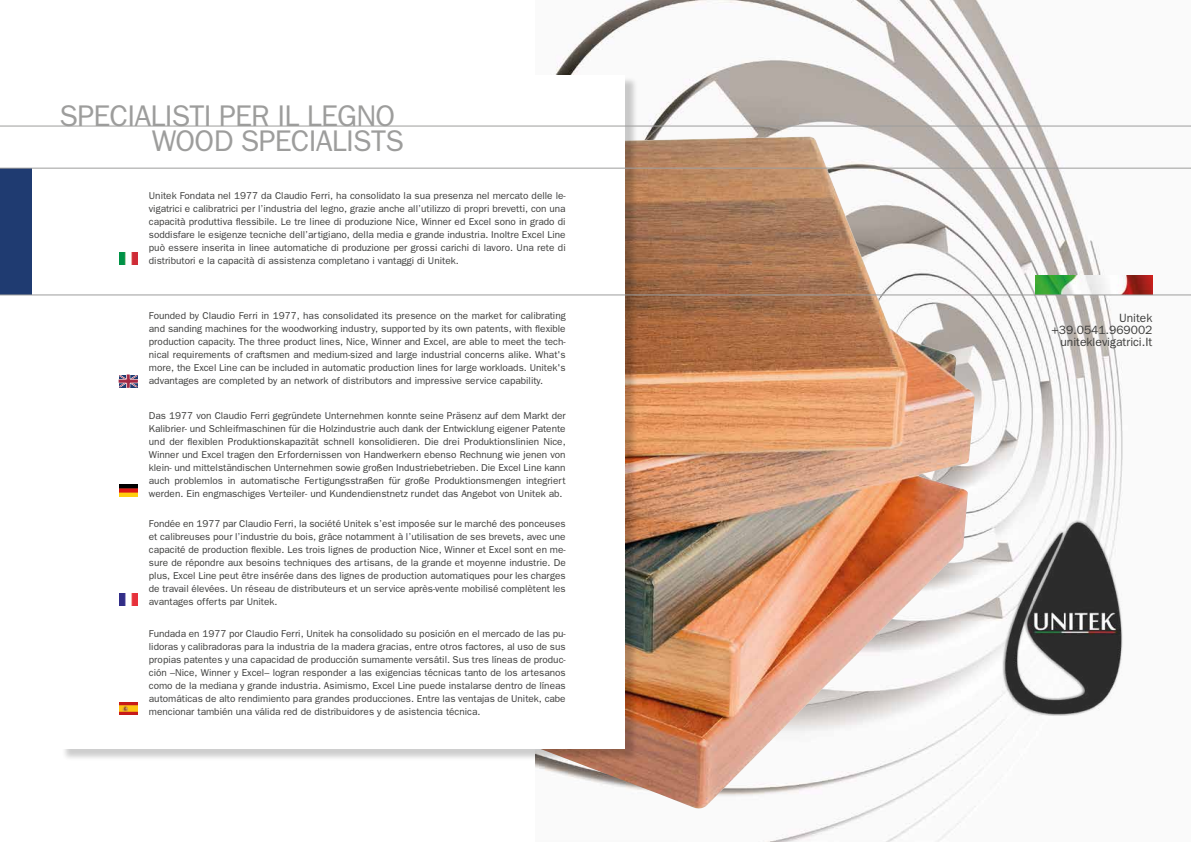
<style>
.page{position:relative;width:1191px;height:842px;background:#fff}
.page>*{position:absolute;margin:0;border:0;box-sizing:border-box;transform-origin:0 0}
.t1{font:30px "Franklin Gothic";letter-spacing:-.025em;color:#9d9d9c}
.t2{font:12px/12px "Franklin Gothic";color:#3c3c3b;text-align:right}
.t3{font:10px/13px "Franklin Gothic";color:#3c3c3b;text-align:justify}
</style>
<div class="page">
<img style="left:555px;top:0;width:636px;height:842px">
<img style="left:536px;top:137px;width:438px;height:674px">
<div style="left:61px;top:76px;width:576px;height:685px;background:#000;opacity:.2"></div>
<div style="left:60px;top:75px;width:565px;height:673px;background:#fff"></div>
<div style="left:0;top:168px;width:31px;height:127px;background:#1f3b71"></div>
<img style="left:1002px;top:521px;width:124px;height:195px">
<img style="left:1035px;top:275px;width:117px;height:20px">
<img style="left:119px;top:253px;width:18px;height:12px">
<svg style="left:119px;top:375px;width:18px;height:12px"></svg>
<img style="left:119px;top:702px;width:18px;height:12px">
<img style="left:119px;top:594px;width:18px;height:12px">
<img style="left:119px;top:485px;width:18px;height:11px">
<hr style="left:0;top:295px;width:1191px;height:1px;background:#9d9d9c">
<hr style="left:0;top:168px;width:1191px;height:1px;background:#9d9d9c">
<hr style="left:0;top:126px;width:1191px;height:1px;background:#9d9d9c">
<h1 class="t1" style="left:60px;top:99px;width:337px">SPECIALISTI PER IL LEGNO</h1>
<h1 class="t1" style="left:152px;top:123px;width:254px">WOOD SPECIALISTS</h1>
<p class="t3" style="left:149px;top:189px;width:418px">Unitek Fondata nel 1977 da Claudio Ferri, ha consolidato la sua presenza nel mercato delle le&shy;vigatrici e calibratrici per l’industria del legno, grazie anche all’utilizzo di propri brevetti, con una capacità produttiva flessibile. Le tre linee di produzione Nice, Winner ed Excel sono in grado di soddisfare le esigenze tecniche dell’artigiano, della media e grande industria. Inoltre Excel Line può essere inserita in linee automatiche di produzione per grossi carichi di lavoro. Una rete di distributori e la capacità di assistenza completano i vantaggi di Unitek.</p>
<p class="t3" style="left:149px;top:309px;width:418px">Founded by Claudio Ferri in 1977, has consolidated its presence on the market for calibrating and sanding machines for the woodworking industry, supported by its own patents, with flexible production capacity. The three product lines, Nice, Winner and Excel, are able to meet the tech&shy;nical requirements of craftsmen and medium-sized and large industrial concerns alike. What's more, the Excel Line can be included in automatic production lines for large workloads. Unitek's advantages are completed by an network of distributors and impressive service capability.</p>
<p class="t3" style="left:149px;top:409px;width:418px">Das 1977 von Claudio Ferri gegründete Unternehmen konnte seine Präsenz auf dem Markt der Kalibrier- und Schleifmaschinen für die Holzindustrie auch dank der Entwicklung eigener Patente und der flexiblen Produktionskapazität schnell konsolidieren. Die drei Produktionslinien Nice, Winner und Excel tragen den Erfordernissen von Handwerkern ebenso Rechnung wie jenen von klein- und mittelständischen Unternehmen sowie großen Industriebetrieben. Die Excel Line kann auch problemlos in automatische Fertigungsstraßen für große Produktionsmengen integriert werden. Ein engmaschiges Verteiler- und Kundendienstnetz rundet das Angebot von Unitek ab.</p>
<p class="t3" style="left:149px;top:517px;width:418px">Fondée en 1977 par Claudio Ferri, la société Unitek s’est imposée sur le marché des ponceuses et calibreuses pour l’industrie du bois, grâce notamment à l’utilisation de ses brevets, avec une capacité de production flexible. Les trois lignes de production Nice, Winner et Excel sont en me&shy;sure de répondre aux besoins techniques des artisans, de la grande et moyenne industrie. De plus, Excel Line peut être insérée dans des lignes de production automatiques pour les charges de travail élevées. Un réseau de distributeurs et un service après-vente mobilisé complètent les avantages offerts par Unitek.</p>
<p class="t3" style="left:149px;top:626px;width:418px">Fundada en 1977 por Claudio Ferri, Unitek ha consolidado su posición en el mercado de las pu&shy;lidoras y calibradoras para la industria de la madera gracias, entre otros factores, al uso de sus propias patentes y una capacidad de producción sumamente versátil. Sus tres líneas de produc&shy;ción –Nice, Winner y Excel– logran responder a las exigencias técnicas tanto de los artesanos como de la mediana y grande industria. Asimismo, Excel Line puede instalarse dentro de líneas automáticas de alto rendimiento para grandes producciones. Entre las ventajas de Unitek, cabe mencionar también una válida red de distribuidores y de asistencia técnica.</p>
<p class="t2" style="left:1051px;top:312px;width:102px">Unitek +39.0541.969002 uniteklevigatrici.It</p>
</div>
